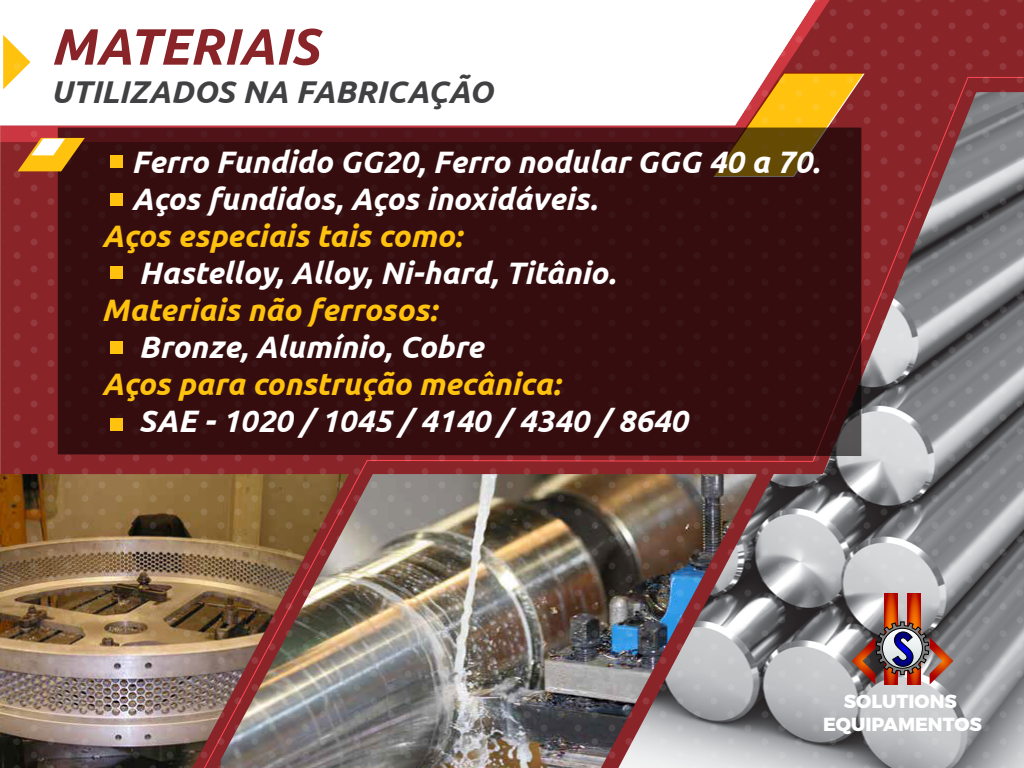
<style>
.page{position:relative;width:1024px;height:768px;background:#fff}
.page>*{position:absolute;margin:0;border:0;box-sizing:border-box;transform-origin:0 0}
.t1{font:italic 700 51px "Ubuntu";color:#892429}
.t2{font:italic 700 31.5px "Ubuntu";color:#414042}
.t3{font:italic 700 31px/37px "Ubuntu";color:#fff}
.t4{font:italic 700 31px "Ubuntu";color:#ffc20e}
.t5{font:800 18.9px/22.7px "Montserrat";color:#fff;text-align:center}
</style>
<div class="page">
<img style="left:3px;top:0;width:1021px;height:768px">
<div style="left:58px;top:128px;width:803px;height:328px;background:#350d0f"></div>
<div style="left:110px;top:155px;width:13px;height:13px;background:#ffc20e"></div>
<div style="left:110px;top:193px;width:13px;height:13px;background:#ffc20e"></div>
<div style="left:110px;top:266px;width:13px;height:13px;background:#ffc20e"></div>
<div style="left:110px;top:341px;width:13px;height:13px;background:#ffc20e"></div>
<div style="left:110px;top:418px;width:13px;height:13px;background:#ffc20e"></div>
<svg style="left:17px;top:138px;width:68px;height:33px;background:#c9903b"></svg>
<svg style="left:884px;top:594px;width:13px;height:28px"></svg>
<svg style="left:908px;top:594px;width:13px;height:28px"></svg>
<svg style="left:852px;top:622px;width:101px;height:63px;background:#896969"></svg>
<h1 class="t1" style="left:51px;top:16px;width:270px">MATERIAIS</h1>
<p class="t2" style="left:51px;top:73px;width:443px">UTILIZADOS NA FABRICAÇÃO</p>
<p class="t3" style="left:132px;top:143px;width:690px">Ferro Fundido GG20, Ferro nodular GGG 40 a 70.<br>Aços fundidos, Aços inoxidáveis.</p>
<p class="t4" style="left:102px;top:217px;width:362px">Aços especiais tais como:</p>
<p class="t3" style="left:139px;top:254px;width:478px">Hastelloy, Alloy, Ni-hard, Titânio.</p>
<p class="t4" style="left:102px;top:291px;width:337px">Materiais não ferrosos:</p>
<p class="t3" style="left:139px;top:328px;width:346px">Bronze, Alumínio, Cobre</p>
<p class="t4" style="left:102px;top:365px;width:460px">Aços para construção mecânica:</p>
<p class="t3" style="left:139px;top:402px;width:550px">SAE - 1020 / 1045 / 4140 / 4340 / 8640</p>
<p class="t5" style="left:823px;top:690px;width:160px">SOLUTIONS<br>EQUIPAMENTOS</p>
</div>
